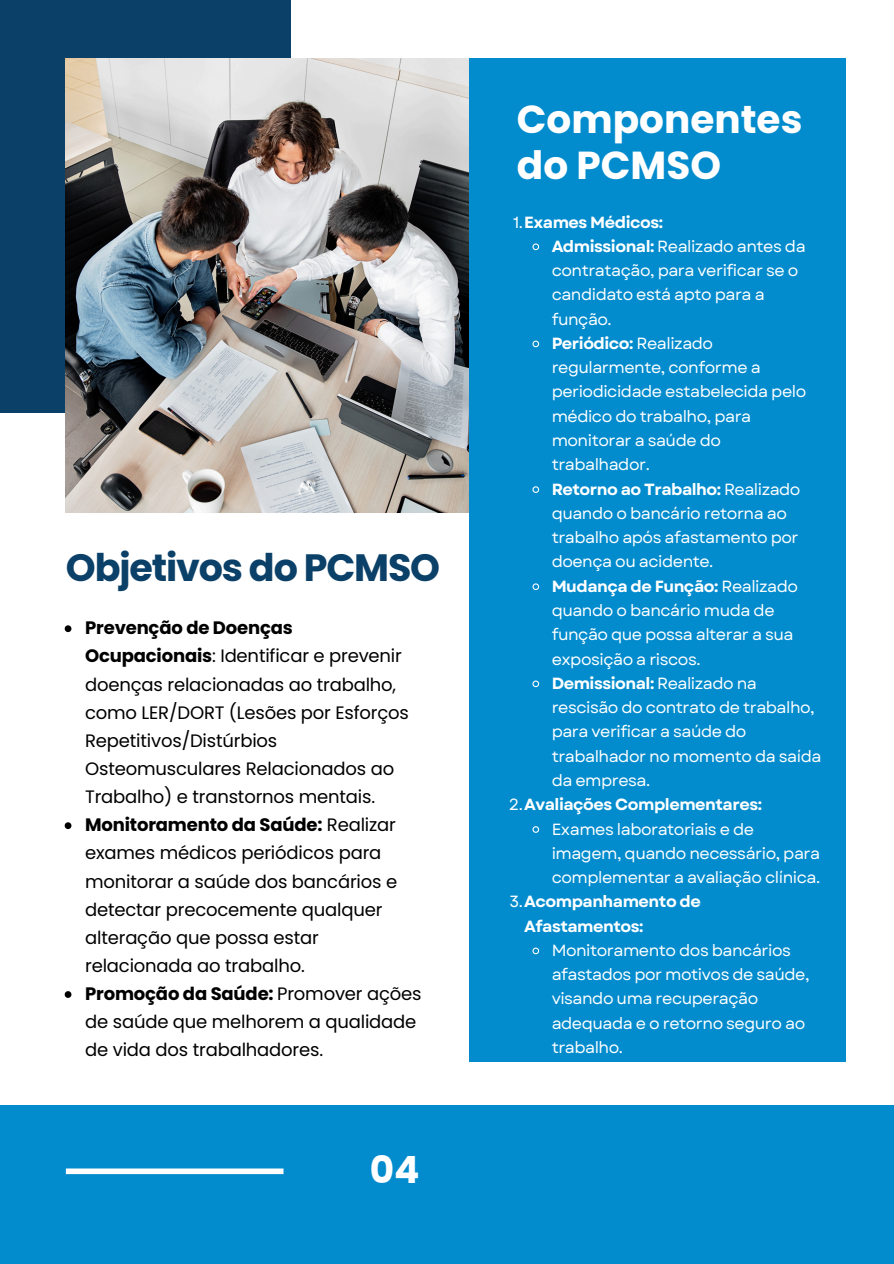
<style>
.page{position:relative;width:894px;height:1264px;background:#fff}
.page>*{position:absolute;margin:0;border:0;box-sizing:border-box;transform-origin:0 0}
.t1{font:700 39px/46.2px "Poppins";color:#fff}
.t2{font:700 38.1px "Poppins";letter-spacing:-.03em;color:#0b4068}
.t3{font:700 37.5px "Poppins";color:#fff}
.t4{font:18px/28.2px "Poppins";letter-spacing:-.01em;color:#000}
.t5{font:16.2px/24.3px "Garet";letter-spacing:-.03em;color:#fff}
.t6{font:700 16.2px/24.3px "Garet";letter-spacing:-.03em;color:#fff}
.s1{font-weight:700}
.s2{font-weight:400}
</style>
<div class="page">
<div style="left:468px;top:58px;width:377px;height:1004px;background:#028cce"></div>
<div style="left:0;top:0;width:290px;height:413px;background:#0b4068"></div>
<div style="left:0;top:1104px;width:893px;height:159px;background:#028cce"></div>
<div style="left:66px;top:1168px;width:217px;height:6px;background:#fff"></div>
<img style="left:66px;top:58px;width:403px;height:455px">
<svg style="left:532px;top:243px;width:7px;height:8px"></svg>
<svg style="left:532px;top:340px;width:7px;height:8px"></svg>
<svg style="left:532px;top:486px;width:7px;height:7px"></svg>
<svg style="left:532px;top:583px;width:7px;height:7px"></svg>
<svg style="left:532px;top:680px;width:7px;height:8px"></svg>
<svg style="left:532px;top:826px;width:7px;height:7px"></svg>
<svg style="left:532px;top:947px;width:7px;height:8px"></svg>
<svg style="left:65px;top:625px;width:6px;height:7px"></svg>
<svg style="left:65px;top:822px;width:6px;height:7px"></svg>
<svg style="left:65px;top:991px;width:6px;height:6px"></svg>
<p class="t2" style="left:66px;top:541px;width:376px">Objetivos do PCMSO</p>
<p class="t4" style="left:85px;top:614px;width:325px"><span class="s1">Prevenção de Doenças<br>Ocupacionais</span>: Identificar e prevenir doenças relacionadas ao trabalho, como LER/DORT (Lesões por Esforços<br>Repetitivos/Distúrbios<br>Osteomusculares Relacionados ao<br>Trabalho) e transtornos mentais.</p>
<p class="t4" style="left:85px;top:811px;width:313px"><span class="s1">Monitoramento da Saúde:</span> Realizar exames médicos periódicos para monitorar a saúde dos bancários e detectar precocemente qualquer alteração que possa estar relacionada ao trabalho.</p>
<p class="t4" style="left:85px;top:979px;width:338px"><span class="s1">Promoção da Saúde:</span> Promover ações de saúde que melhorem a qualidade de vida dos trabalhadores.</p>
<h1 class="t3" style="left:369px;top:1143px;width:51px">04</h1>
<p class="t1" style="left:516px;top:96px;width:287px">Componentes do PCMSO</p>
<p class="t6" style="left:513px;top:210px;width:152px"><span class="s2">1.</span>Exames Médicos:</p>
<h1 class="t5" style="left:551px;top:234px;width:255px"><span class="s1">Admissional:</span> Realizado antes da contratação, para verificar se o candidato está apto para a função.</h1>
<p class="t5" style="left:551px;top:331px;width:256px"><span class="s1">Periódico:</span> Realizado regularmente, conforme a periodicidade estabelecida pelo médico do trabalho, para monitorar a saúde do trabalhador.</p>
<p class="t5" style="left:551px;top:477px;width:250px"><span class="s1">Retorno ao Trabalho:</span> Realizado quando o bancário retorna ao trabalho após afastamento por doença ou acidente.</p>
<p class="t5" style="left:551px;top:574px;width:248px"><span class="s1">Mudança de Função:</span> Realizado quando o bancário muda de função que possa alterar a sua exposição a riscos.</p>
<p class="t5" style="left:551px;top:671px;width:271px"><span class="s1">Demissional:</span> Realizado na rescisão do contrato de trabalho, para verificar a saúde do trabalhador no momento da saída da empresa.</p>
<p class="t6" style="left:509px;top:792px;width:254px"><span class="s2">2.</span>Avaliações Complementares:</p>
<p class="t5" style="left:551px;top:816px;width:270px">Exames laboratoriais e de imagem, quando necessário, para complementar a avaliação clínica.</p>
<p class="t6" style="left:524px;top:889px;width:178px;text-indent:-15px"><span class="s2">3.</span>Acompanhamento de<br>Afastamentos:</p>
<p class="t5" style="left:551px;top:938px;width:259px">Monitoramento dos bancários afastados por motivos de saúde, visando uma recuperação adequada e o retorno seguro ao trabalho.</p>
</div>
